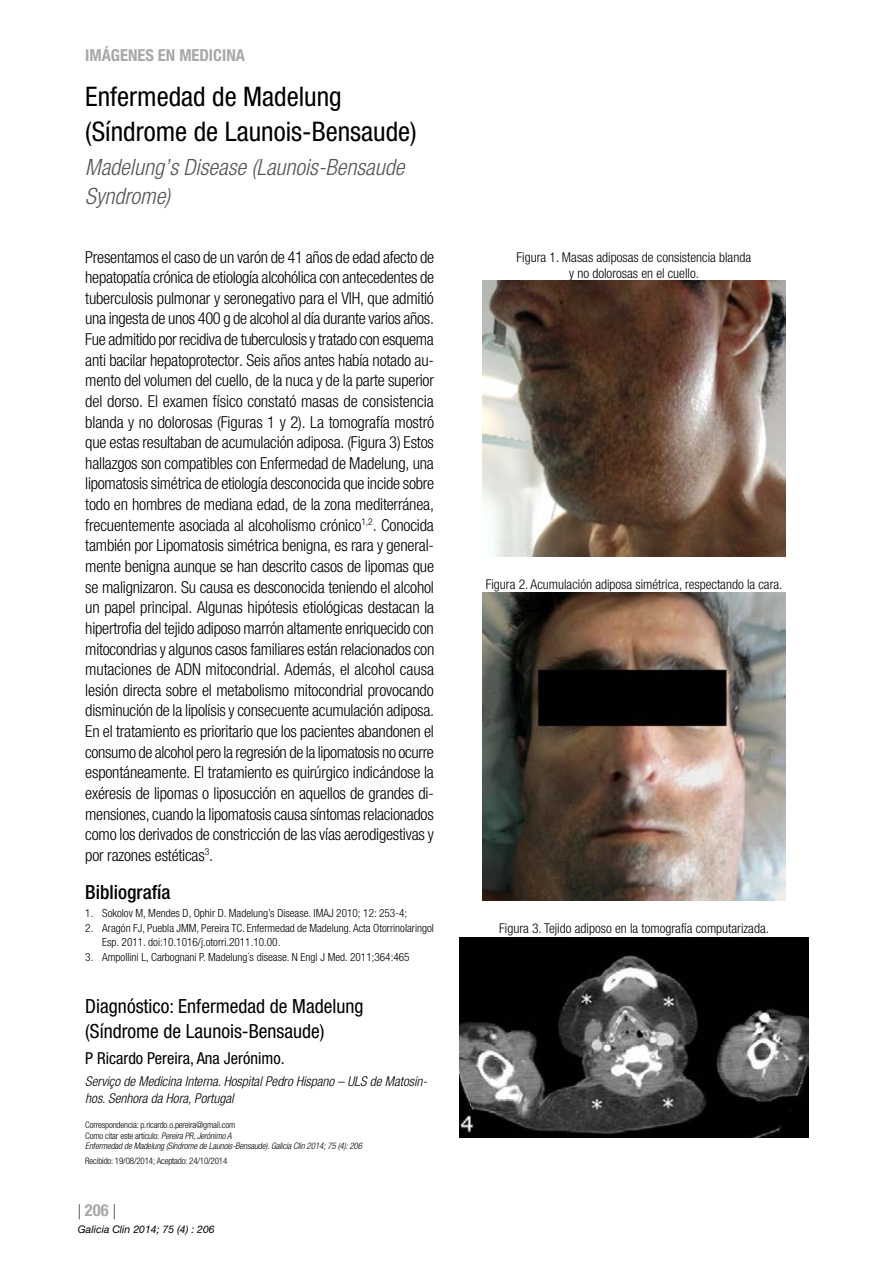
<style>
.page{position:relative;width:893px;height:1263px;background:#fff}
.page>*{position:absolute;margin:0;border:0;box-sizing:border-box;transform-origin:0 0}
.t1{font:condensed 27px/35.1px "Helvetica Neue";color:#000}
.t2{font:italic 300 condensed 22.5px/29.2px "Helvetica Neue";color:#555657}
.t3{font:condensed 19.5px/25.3px "Helvetica Neue";color:#000}
.t4{font:500 condensed 19.5px "Helvetica Neue";color:#000}
.t5{font:300 condensed 16.5px/20.5px "Helvetica Neue";letter-spacing:-.01em;color:#000;text-align:justify}
.t6{font:condensed 16.5px "Helvetica Neue";color:#000}
.t7{font:700 condensed 16.5px "Helvetica Neue";color:#a7a8aa}
.t8{font:300 condensed 13.5px/16.2px "Helvetica Neue";color:#000;text-align:center}
.t9{font:italic 300 condensed 13.5px/17.5px "Helvetica Neue";color:#000}
.t10{font:300 condensed 11.25px/13.5px "Helvetica Neue";color:#000}
.t11{font:italic 10.5px "Helvetica Neue";color:#000}
.t12{font:italic 300 condensed 9px/10.8px "Helvetica Neue";letter-spacing:-.015em;color:#000}
.t13{font:300 condensed 9px "Helvetica Neue";letter-spacing:-.015em;color:#000}
.s1{font-style:normal}
.s2{font-weight:100;font-stretch:normal;font-size:15px;color:#000}
</style>
<div class="page">
<img style="left:482px;top:281px;width:303px;height:276px">
<img style="left:482px;top:592px;width:303px;height:308px">
<img style="left:460px;top:938px;width:348px;height:200px">
<p class="t7" style="left:85px;top:45px;width:161px">IMÁGENES EN MEDICINA</p>
<h1 class="t1" style="left:85px;top:79px;width:333px">Enfermedad de Madelung (Síndrome de Launois-Bensaude)</h1>
<h2 class="t2" style="left:85px;top:152px;width:320px">Madelung’s Disease (Launois-Bensaude<br>Syndrome)</h2>
<p class="t5" style="left:85px;top:246px;width:351px">Presentamos el caso de un varón de 41 años de edad afecto de hepatopatía crónica de etiología alcohólica con antecedentes de tuberculosis pulmonar y seronegativo para el VIH, que admitió una ingesta de unos 400 g de alcohol al día durante varios años.<br>Fue admitido por recidiva de tuberculosis y tratado con esquema anti bacilar hepatoprotector. Seis años antes había notado au&shy;mento del volumen del cuello, de la nuca y de la parte superior del dorso. El examen físico constató masas de consistencia blanda y no dolorosas (Figuras 1 y 2). La tomografía mostró que estas resultaban de acumulación adiposa. (Figura 3) Estos hallazgos son compatibles con Enfermedad de Madelung, una lipomatosis simétrica de etiología desconocida que incide sobre todo en hombres de mediana edad, de la zona mediterránea, frecuentemente asociada al alcoholismo crónico<sup>1,2</sup>. Conocida también por Lipomatosis simétrica benigna, es rara y general&shy;mente benigna aunque se han descrito casos de lipomas que se malignizaron. Su causa es desconocida teniendo el alcohol un papel principal. Algunas hipótesis etiológicas destacan la hipertrofia del tejido adiposo marrón altamente enriquecido con mitocondrias y algunos casos familiares están relacionados con mutaciones de ADN mitocondrial. Además, el alcohol causa lesión directa sobre el metabolismo mitocondrial provocando disminución de la lipolísis y consecuente acumulación adiposa.<br>En el tratamiento es prioritario que los pacientes abandonen el consumo de alcohol pero la regresión de la lipomatosis no ocurre espontáneamente. El tratamiento es quirúrgico indicándose la exéresis de lipomas o liposucción en aquellos de grandes di&shy;mensiones, cuando la lipomatosis causa síntomas relacionados como los derivados de constricción de las vías aerodigestivas y por razones estéticas<sup>3</sup>.</p>
<p class="t4" style="left:85px;top:880px;width:87px">Bibliografía</p>
<p class="t10" style="left:85px;top:906px;width:323px">1. Sokolov M, Mendes D, Ophir D. Madelung’s Disease. IMAJ 2010; 12: 253-4;</p>
<p class="t10" style="left:102px;top:921px;width:333px;text-indent:-17px">2. Aragón FJ, Puebla JMM, Pereira TC. Enfermedad de Madelung. Acta Otorrinolaringol<br>Esp. 2011. doi:10.1016/j.otorri.2011.10.00.</p>
<p class="t10" style="left:85px;top:950px;width:326px">3. Ampollini L, Carbognani P. Madelung´s disease. N Engl J Med. 2011;364:465</p>
<p class="t3" style="left:85px;top:993px;width:280px">Diagnóstico: Enfermedad de Madelung (Síndrome de Launois-Bensaude)</p>
<p class="t6" style="left:85px;top:1049px;width:201px">P Ricardo Pereira, Ana Jerónimo.</p>
<p class="t9" style="left:85px;top:1072px;width:343px">Serviço de Medicina Interna. Hospital Pedro Hispano – ULS de Matosin&shy;hos. Senhora da Hora, Portugal</p>
<p class="t12" style="left:85px;top:1119px;width:278px"><span class="s1">Correspondencia: p.ricardo.o.pereira@gmail.com<br>Como citar este artículo:</span> Pereira PR, Jerónimo A<br>Enfermedad de Madelung (Síndrome de Launois-Bensaude). Galicia Clin 2014; 75 (4): 206</p>
<p class="t13" style="left:85px;top:1156px;width:144px">Recibido: 19/08/2014; Aceptado: 24/10/2014</p>
<p class="t7" style="left:78px;top:1200px;width:40px"><span class="s2">|</span> 206 <span class="s2">|</span></p>
<p class="t11" style="left:78px;top:1223px;width:138px">Galicia Clin 2014; 75 (4) : 206</p>
<p class="t8" style="left:517px;top:249px;width:236px">Figura 1. Masas adiposas de consistencia blanda y no dolorosas en el cuello.</p>
<p class="t8" style="left:486px;top:576px;width:298px">Figura 2. Acumulación adiposa simétrica, respectando la cara.</p>
<p class="t8" style="left:499px;top:919px;width:271px">Figura 3. Tejido adiposo en la tomografía computarizada.</p>
</div>
